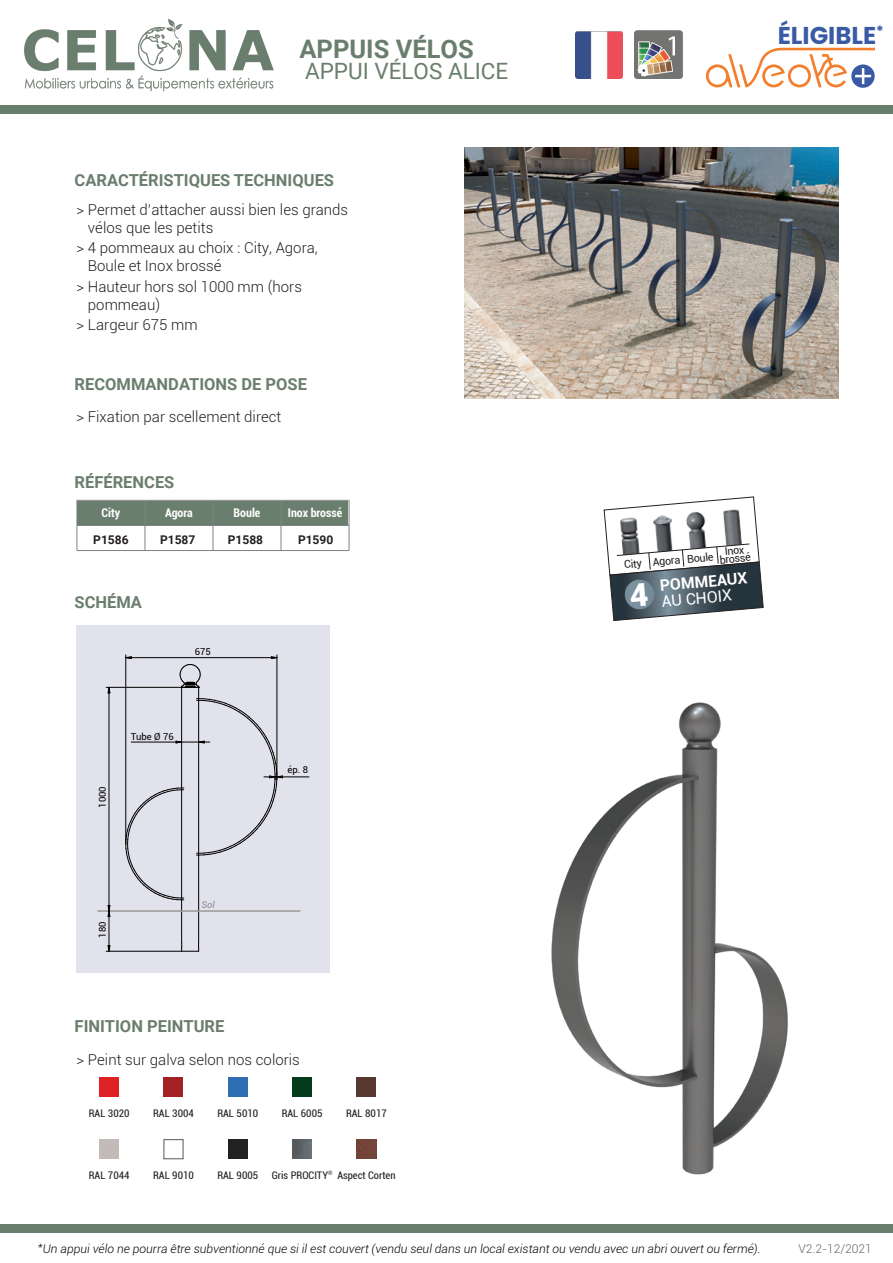
<style>
.page{position:relative;width:893px;height:1263px;background:#fff}
.page>*{position:absolute;margin:0;border:0;box-sizing:border-box;transform-origin:0 0}
.t1{font:700 25.5px "Roboto";color:#6a7e6d}
.t2{font:700 24.3px "Poppins";color:#395ba6}
.t3{font:22.5px "Roboto";color:#6a7e6d}
.t4{font:700 16.5px "Roboto";color:#6a7e6d}
._5_pommeaux{font:700 15.75px "Roboto";color:#fff}
._5_pommeaux-2{font:15.75px "Roboto";color:#fff}
.textes_à_puce{font:300 15px/18px "Roboto";color:#231f20}
.textes_à_puce-2{font:italic 300 12px "Roboto";color:#000}
._2010-tab_ref{font:700 condensed 12px "Roboto";color:#fff}
.t5{font:700 12px "Roboto";color:#231f20}
.t6{font:300 12px "Roboto";color:#636366}
.t7{font:10.8px/8.1px "Roboto";color:#231f20;text-align:center}
.t8{font:condensed 10.5px "Roboto";color:#231f20}
.t9{font:9.45px "Roboto";color:#000}
.t10{font:italic 500 9.45px "Roboto";color:#9d9d9c}
.t11{font:condensed 6.15px "Roboto";color:#231f20}
</style>
<div class="page">
<div style="left:77px;top:501px;width:271px;height:25px;background:#6a7e6d"></div>
<hr style="left:77px;top:500px;width:68px;height:1px;background:#808285">
<hr style="left:145px;top:500px;width:68px;height:1px;background:#808285">
<hr style="left:213px;top:500px;width:68px;height:1px;background:#808285">
<hr style="left:281px;top:500px;width:68px;height:1px;background:#808285">
<hr style="left:77px;top:525px;width:68px;height:1px;background:#808285">
<svg style="left:77px;top:526px;width:1px;height:24px"></svg>
<hr style="left:145px;top:525px;width:68px;height:1px;background:#808285">
<svg style="left:145px;top:526px;width:1px;height:24px"></svg>
<hr style="left:213px;top:525px;width:68px;height:1px;background:#808285">
<svg style="left:213px;top:501px;width:1px;height:49px"></svg>
<hr style="left:281px;top:525px;width:68px;height:1px;background:#808285">
<svg style="left:281px;top:501px;width:1px;height:49px"></svg>
<svg style="left:349px;top:501px;width:1px;height:49px"></svg>
<hr style="left:77px;top:550px;width:68px;height:1px;background:#808285">
<hr style="left:145px;top:550px;width:68px;height:1px;background:#808285">
<hr style="left:213px;top:550px;width:68px;height:1px;background:#808285">
<hr style="left:281px;top:550px;width:68px;height:1px;background:#808285">
<div style="left:100px;top:1078px;width:19px;height:19px;background:#e02124"></div>
<div style="left:164px;top:1078px;width:19px;height:19px;background:#a32024"></div>
<div style="left:164px;top:1139px;width:19px;height:20px;background:#fff;border:1px solid #57585a"></div>
<div style="left:228px;top:1078px;width:19px;height:19px;background:#2e6fb4"></div>
<div style="left:228px;top:1140px;width:19px;height:19px;background:#232021"></div>
<div style="left:293px;top:1078px;width:19px;height:19px;background:#033b1c"></div>
<img style="left:357px;top:1140px;width:19px;height:19px">
<div style="left:357px;top:1078px;width:19px;height:19px;background:#583931"></div>
<img style="left:293px;top:1140px;width:19px;height:19px">
<img style="left:551px;top:702px;width:237px;height:473px">
<div style="left:77px;top:626px;width:253px;height:347px;background:#e1e2eb"></div>
<hr style="left:198px;top:855px;width:1px;height:87px;background:#000">
<svg style="left:181px;top:942px;width:18px;height:10px"></svg>
<hr style="left:181px;top:900px;width:1px;height:42px;background:#000">
<hr style="left:98px;top:910px;width:202px;height:2px;background:#9d9d9c">
<hr style="left:126px;top:655px;width:1px;height:189px;background:#000">
<hr style="left:277px;top:655px;width:1px;height:122px;background:#000">
<hr style="left:106px;top:687px;width:76px;height:1px;background:#000">
<hr style="left:109px;top:687px;width:1px;height:224px;background:#000">
<hr style="left:106px;top:951px;width:76px;height:1px;background:#000">
<svg style="left:108px;top:905px;width:2px;height:12px"></svg>
<hr style="left:109px;top:911px;width:1px;height:40px;background:#000">
<hr style="left:264px;top:777px;width:45px;height:1px;background:#000">
<svg style="left:125px;top:656px;width:158px;height:244px"></svg>
<img style="left:465px;top:147px;width:374px;height:251px">
<svg style="left:706px;top:48px;width:169px;height:40px"></svg>
<div style="left:0;top:106px;width:893px;height:8px;background:#6a7e6d"></div>
<img style="left:575px;top:32px;width:47px;height:47px">
<img style="left:634px;top:30px;width:49px;height:49px">
<img style="left:24px;top:18px;width:250px;height:74px">
<div style="left:0;top:1224px;width:893px;height:8px;background:#6a7e6d"></div>
<svg style="left:603px;top:496px;width:161px;height:125px"></svg>
<h1 class="t1" style="left:299px;top:31px;width:176px">APPUIS VÉLOS</h1>
<h3 class="t3" style="left:305px;top:55px;width:205px">APPUI VÉLOS ALICE</h3>
<p class="t4" style="left:75px;top:168px;width:261px">CARACTÉRISTIQUES TECHNIQUES</p>
<p class="textes_à_puce" style="left:88px;top:201px;width:262px;text-indent:-11px">&gt; Permet d’attacher aussi bien les grands vélos que les petits</p>
<p class="textes_à_puce" style="left:88px;top:239px;width:231px;text-indent:-11px">&gt; 4 pommeaux au choix : City, Agora,<br>Boule et Inox brossé</p>
<p class="textes_à_puce" style="left:88px;top:277px;width:216px;text-indent:-11px">&gt; Hauteur hors sol 1000 mm (hors pommeau)</p>
<p class="textes_à_puce" style="left:77px;top:315px;width:123px">&gt; Largeur 675 mm</p>
<p class="t4" style="left:75px;top:373px;width:234px">RECOMMANDATIONS DE POSE</p>
<p class="textes_à_puce" style="left:77px;top:407px;width:206px">&gt; Fixation par scellement direct</p>
<p class="t4" style="left:75px;top:471px;width:101px">RÉFÉRENCES</p>
<p class="_2010-tab_ref" style="left:102px;top:505px;width:20px">City</p>
<p class="_2010-tab_ref" style="left:165px;top:505px;width:29px">Agora</p>
<p class="_2010-tab_ref" style="left:234px;top:505px;width:28px">Boule</p>
<p class="_2010-tab_ref" style="left:288px;top:505px;width:56px">Inox brossé</p>
<p class="t5" style="left:93px;top:531px;width:37px">P1586</p>
<p class="t5" style="left:160px;top:531px;width:37px">P1587</p>
<p class="t5" style="left:228px;top:531px;width:37px">P1588</p>
<p class="t5" style="left:298px;top:531px;width:37px">P1590</p>
<p class="t4" style="left:75px;top:590px;width:69px">SCHÉMA</p>
<p class="t9" style="left:195px;top:645px;width:17px">675</p>
<p class="t9" style="left:96px;top:808px;width:23px;rotate:-90deg">1000</p>
<p class="t9" style="left:131px;top:730px;width:44px">Tube Ø 76</p>
<p class="t9" style="left:96px;top:937px;width:17px;rotate:-90deg">180</p>
<p class="t10" style="left:201px;top:898px;width:15px">Sol</p>
<p class="t4" style="left:75px;top:1014px;width:151px">FINITION PEINTURE</p>
<p class="t9" style="left:288px;top:763px;width:22px">ép. 8</p>
<p class="textes_à_puce" style="left:77px;top:1050px;width:225px">&gt; Peint sur galva selon nos coloris</p>
<p class="t8" style="left:89px;top:1106px;width:42px">RAL 3020</p>
<p class="t8" style="left:153px;top:1106px;width:42px">RAL 3004</p>
<p class="t8" style="left:217px;top:1106px;width:42px">RAL 5010</p>
<p class="t8" style="left:282px;top:1106px;width:42px">RAL 6005</p>
<p class="t8" style="left:346px;top:1106px;width:42px">RAL 8017</p>
<p class="t8" style="left:89px;top:1168px;width:42px">RAL 7044</p>
<p class="t8" style="left:153px;top:1168px;width:42px">RAL 9010</p>
<p class="t8" style="left:217px;top:1168px;width:42px">RAL 9005</p>
<p class="t8" style="left:272px;top:1168px;width:58px">Gris PROCITY</p>
<p class="t8" style="left:337px;top:1168px;width:60px">Aspect Corten</p>
<p class="t11" style="left:328px;top:1169px;width:6px">®</p>
<h2 class="t2" style="left:778px;top:21px;width:108px">ÉLIGIBLE<sup>*</sup></h2>
<p class="t7" style="left:624px;top:560px;width:19px;rotate:-5deg">City</p>
<p class="t7" style="left:652px;top:557px;width:29px;rotate:-5deg">Agora</p>
<p class="t7" style="left:687px;top:554px;width:28px;rotate:-5deg">Boule</p>
<p class="t7" style="left:719px;top:547px;width:33px;rotate:-5deg">Inox brossé</p>
<p class="_5_pommeaux" style="left:659px;top:574px;width:89px;rotate:-5deg">POMMEAUX</p>
<p class="_5_pommeaux-2" style="left:660px;top:590px;width:72px;rotate:-5deg">AU CHOIX</p>
<p class="textes_à_puce-2" style="left:38px;top:1240px;width:724px">*Un appui vélo ne pourra être subventionné que si il est couvert (vendu seul dans un local existant ou vendu avec un abri ouvert ou fermé).</p>
<p class="t6" style="left:798px;top:1240px;width:75px">V2.2-12/2021</p>
</div>
